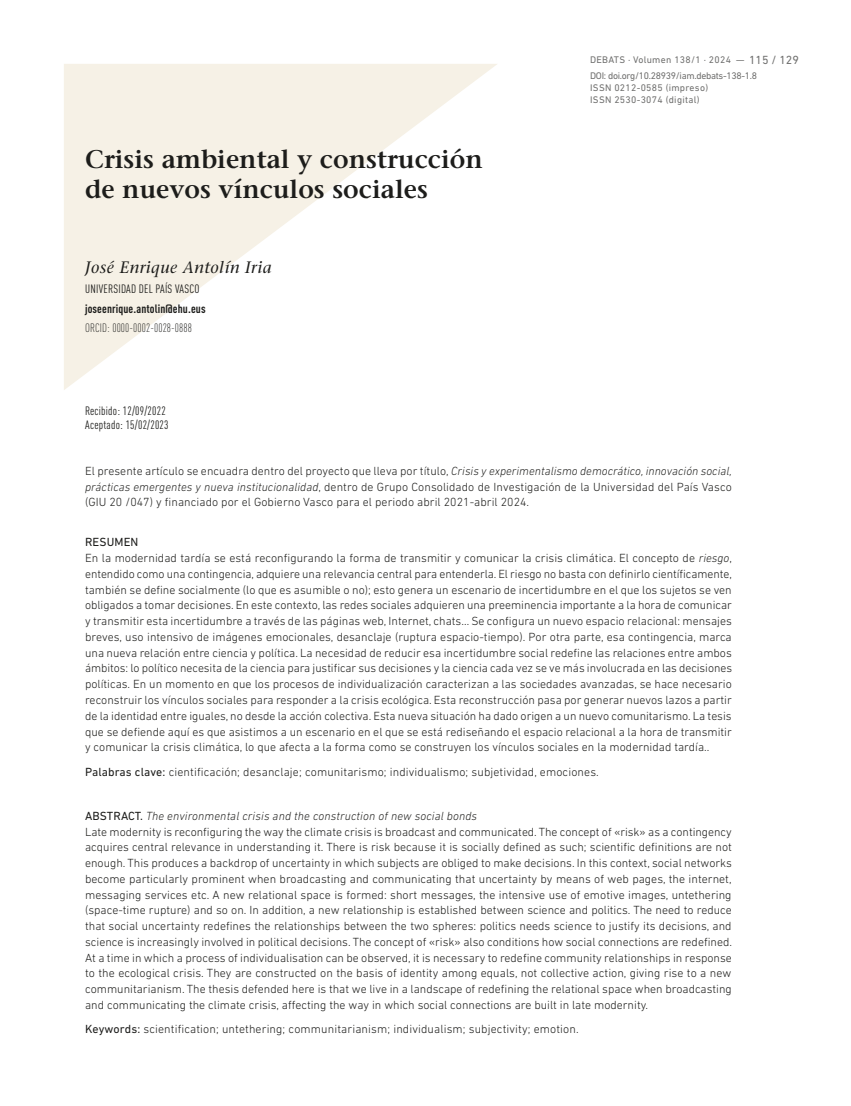
<style>
.page{position:relative;width:851px;height:1106px;background:#fff}
.page>*{position:absolute;margin:0;border:0;box-sizing:border-box;transform-origin:0 0}
.TITULO_DOSSIER{font:600 25.5px/30px "Stone Serif Std";color:#1d1d1b}
.NOMBRES{font:italic 500 16.5px "Stone Serif Std";letter-spacing:.03em;color:#1d1d1b}
.TEXTO_RESUM{font:300 12px/15.8px "DIN Next LT Pro";letter-spacing:.01em;color:#1d1d1b;text-align:justify}
.TITULO_RESUM{font:italic 300 12px "DIN Next LT Pro";letter-spacing:.01em;color:#1d1d1b}
.t1{font:condensed 12px "DIN Pro";letter-spacing:.02em;color:#1d1d1b}
.t2{font:700 condensed 12px "DIN Pro";letter-spacing:.01em;color:#1d1d1b}
.t3{font:300 condensed 12px "DIN Pro";letter-spacing:.01em;color:#1d1d1b}
.t4{font:12px "DIN Next LT Pro";color:#70706f}
.TITULO_RESUM-2{font:12px "DIN Next LT Pro";letter-spacing:.01em;color:#1d1d1b}
.t5{font:9.75px "DIN Next LT Pro";letter-spacing:.03em;color:#70706f}
.t6{font:9.75px "DIN Next LT Pro";letter-spacing:-.03em;color:#70706f}
.s1{font-style:italic}
.s2{font-weight:400}
.s3{font-weight:400;font-style:normal}
</style>
<div class="page">
<svg style="left:64px;top:64px;width:433px;height:326px;fill:#f6f1e6"></svg>
<p class="TITULO_DOSSIER" style="left:85px;top:144px;width:399px">Crisis ambiental y construcción de nuevos vínculos sociales</p>
<p class="NOMBRES" style="left:85px;top:257px;width:188px">José Enrique Antolín Iria</p>
<p class="t1" style="left:85px;top:280px;width:116px">UNIVERSIDAD DEL PAÍS VASCO</p>
<p class="t2" style="left:85px;top:300px;width:122px">joseenrique.antolin@ehu.eus</p>
<p class="t3" style="left:85px;top:320px;width:108px">ORCID: 0000-0002-0028-0888</p>
<p class="t5" style="left:590px;top:54px;width:142px">DEBATS · Volumen 138/1 · 2024</p>
<p class="t5" style="left:736px;top:54px;width:10px">—</p>
<p class="t4" style="left:749px;top:53px;width:51px">115 / 129</p>
<p class="t6" style="left:590px;top:70px;width:168px">DOI: doi.org/10.28939/iam.debats-138-1.8</p>
<p class="t5" style="left:590px;top:82px;width:119px">ISSN 0212‑0585 (impreso)</p>
<p class="t5" style="left:590px;top:94px;width:111px">ISSN 2530‑3074 (digital)</p>
<p class="t1" style="left:85px;top:402px;width:82px">Recibido: 12/09/2022</p>
<p class="t1" style="left:85px;top:416px;width:85px">Aceptado: 15/02/2023</p>
<p class="TEXTO_RESUM" style="left:85px;top:463px;width:648px">El presente artículo se encuadra dentro del proyecto que lleva por título, <span class="s1">Crisis y experimentalismo democrático, innovación social, prácticas emergentes y nueva institucionalidad</span>, dentro de Grupo Consolidado de Investigación de la Universidad del País Vasco (GIU 20 /047) y financiado por el Gobierno Vasco para el periodo abril 2021-abril 2024.</p>
<p class="TITULO_RESUM-2" style="left:85px;top:535px;width:55px">RESUMEN</p>
<p class="TEXTO_RESUM" style="left:85px;top:550px;width:648px">En la modernidad tardía se está reconfigurando la forma de transmitir y comunicar la crisis climática. El concepto de <span class="s1">riesgo</span>, entendido como una contingencia, adquiere una relevancia central para entenderla. El riesgo no basta con definirlo científicamente, también se define socialmente (lo que es asumible o no); esto genera un escenario de incertidumbre en el que los sujetos se ven obligados a tomar decisiones. En este contexto, las redes sociales adquieren una preeminencia importante a la hora de comunicar y transmitir esta incertidumbre a través de las páginas web, Internet, chats… Se configura un nuevo espacio relacional: mensajes breves, uso intensivo de imágenes emocionales, desanclaje (ruptura espacio-tiempo). Por otra parte, esa contingencia, marca una nueva relación entre ciencia y política. La necesidad de reducir esa incertidumbre social redefine las relaciones entre ambos ámbitos: lo político necesita de la ciencia para justificar sus decisiones y la ciencia cada vez se ve más involucrada en las decisiones políticas. En un momento en que los procesos de individualización caracterizan a las sociedades avanzadas, se hace necesario reconstruir los vínculos sociales para responder a la crisis ecológica. Esta reconstrucción pasa por generar nuevos lazos a partir de la identidad entre iguales, no desde la acción colectiva. Esta nueva situación ha dado origen a un nuevo comunitarismo. La tesis que se defiende aquí es que asistimos a un escenario en el que se está rediseñando el espacio relacional a la hora de transmitir y comunicar la crisis climática, lo que afecta a la forma como se construyen los vínculos sociales en la modernidad tardía..</p>
<p class="TEXTO_RESUM" style="left:85px;top:763px;width:515px"><span class="s2">Palabras clave:</span> cientificación; desanclaje; comunitarismo; individualismo; subjetividad, emociones.</p>
<p class="TITULO_RESUM" style="left:85px;top:809px;width:393px"><span class="s3">ABSTRACT.</span> The environmental crisis and the construction of new social bonds</p>
<p class="TEXTO_RESUM" style="left:85px;top:823px;width:648px">Late modernity is reconfiguring the way the climate crisis is broadcast and communicated. The concept of «risk» as a contingency acquires central relevance in understanding it. There is risk because it is socially defined as such; scientific definitions are not enough. This produces a backdrop of uncertainty in which subjects are obliged to make decisions. In this context, social networks become particularly prominent when broadcasting and communicating that uncertainty by means of web pages, the internet, messaging services etc. A new relational space is formed: short messages, the intensive use of emotive images, untethering (space-time rupture) and so on. In addition, a new relationship is established between science and politics. The need to reduce that social uncertainty redefines the relationships between the two spheres: politics needs science to justify its decisions, and science is increasingly involved in political decisions. The concept of «risk» also conditions how social connections are redefined.<br>At a time in which a process of individualisation can be observed, it is necessary to redefine community relationships in response to the ecological crisis. They are constructed on the basis of identity among equals, not collective action, giving rise to a new communitarianism. The thesis defended here is that we live in a landscape of redefining the relational space when broadcasting and communicating the climate crisis, affecting the way in which social connections are built in late modernity.</p>
<p class="TEXTO_RESUM" style="left:85px;top:1021px;width:495px"><span class="s2">Keywords:</span> scientification; untethering; communitarianism; individualism; subjectivity; emotion.</p>
</div>
